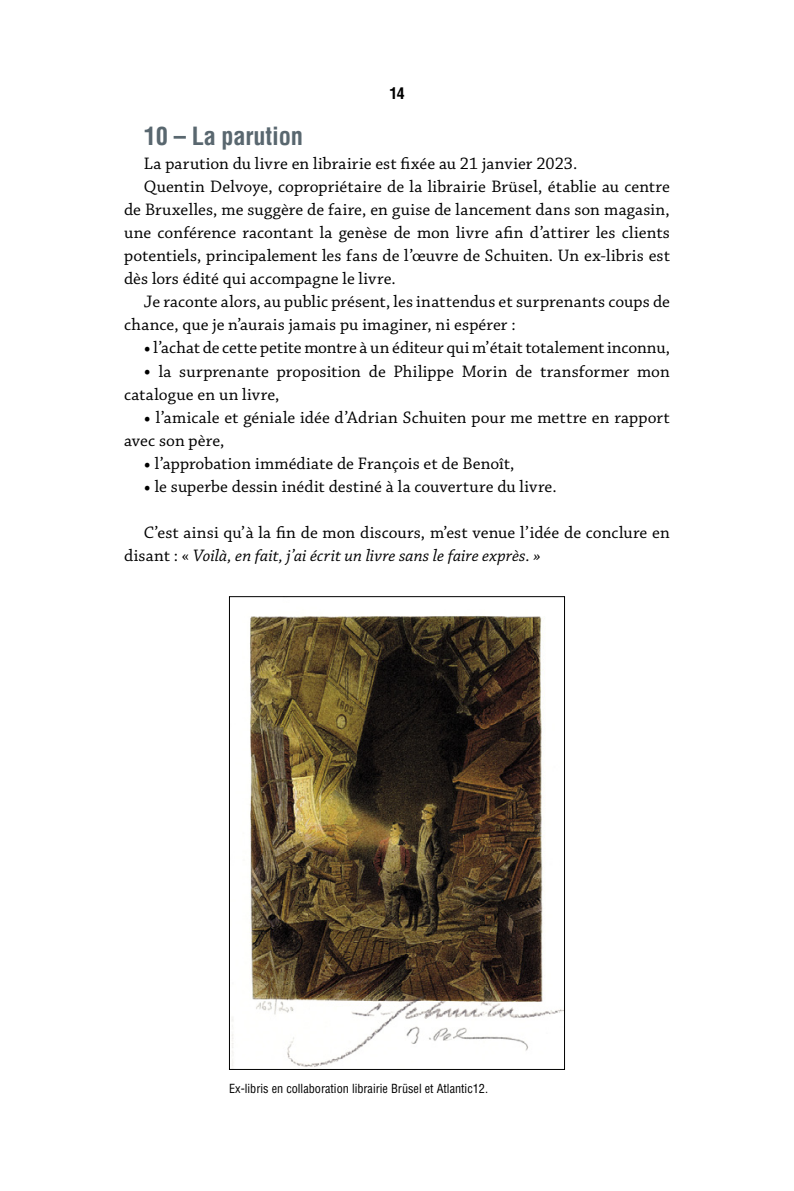
<style>
.page{position:relative;width:794px;height:1191px;background:#fff}
.page>*{position:absolute;margin:0;border:0;box-sizing:border-box;transform-origin:0 0}
.t1{font:700 condensed 24.5px "Helvetica";letter-spacing:-.01em;color:#59676f}
.t2{font:17.5px/23.1px "Chaparral Pro";letter-spacing:.005em;color:#000}
.t3{font:700 condensed 15.75px "Helvetica";color:#000}
.t4{font:condensed 12.25px "Helvetica";color:#000}
.s1{font-size:22.75px}
.s2{font-style:italic}
</style>
<div class="page">
<img style="left:231px;top:616px;width:332px;height:451px">
<div style="left:229px;top:596px;width:336px;height:473px;border:1px solid #000"></div>
<p class="t3" style="left:389px;top:84px;width:17px">14</p>
<h1 class="t1" style="left:144px;top:121px;width:160px">10 – La parution</h1>
<p class="t2" style="left:144px;top:152px;width:435px">La parution du livre en librairie est fixée au 21 janvier 2023.</p>
<p class="t2" style="left:144px;top:175px;width:527px">Quentin Delvoye, copropriétaire de la librairie Brüsel, établie au centre</p>
<p class="t2" style="left:124px;top:198px;width:547px">de Bruxelles, me suggère de faire, en guise de lancement dans son magasin,</p>
<p class="t2" style="left:124px;top:221px;width:547px">une conférence racontant la genèse de mon livre afin d’attirer les clients</p>
<p class="t2" style="left:124px;top:245px;width:547px">potentiels, principalement les fans de l’œuvre de Schuiten. Un ex-libris est</p>
<p class="t2" style="left:124px;top:268px;width:273px">dès lors édité qui accompagne le livre.</p>
<p class="t2" style="left:144px;top:291px;width:527px">Je raconte alors, au public présent, les inattendus et surprenants coups de</p>
<p class="t2" style="left:124px;top:314px;width:393px">chance, que je n’aurais jamais pu imaginer, ni espérer :</p>
<p class="t2" style="left:144px;top:337px;width:527px"><span class="s1">•</span> l’achat de cette petite montre à un éditeur qui m’était totalement inconnu,</p>
<p class="t2" style="left:124px;top:360px;width:547px;text-indent:20px"><span class="s1">•</span> la surprenante proposition de Philippe Morin de transformer mon catalogue en un livre,</p>
<p class="t2" style="left:124px;top:406px;width:547px;text-indent:20px"><span class="s1">•</span> l’amicale et géniale idée d’Adrian Schuiten pour me mettre en rapport avec son père,</p>
<p class="t2" style="left:144px;top:452px;width:372px"><span class="s1">•</span> l’approbation immédiate de François et de Benoît,</p>
<p class="t2" style="left:144px;top:476px;width:414px"><span class="s1">•</span> le superbe dessin inédit destiné à la couverture du livre.</p>
<p class="t2" style="left:124px;top:522px;width:547px;text-indent:20px">C’est ainsi qu’à la fin de mon discours, m’est venue l’idée de conclure en disant : « <span class="s2">Voilà, en fait, j’ai écrit un livre sans le faire exprès. »</span></p>
<p class="t4" style="left:229px;top:1080px;width:260px">Ex-libris en collaboration librairie Brüsel et Atlantic12.</p>
</div>
